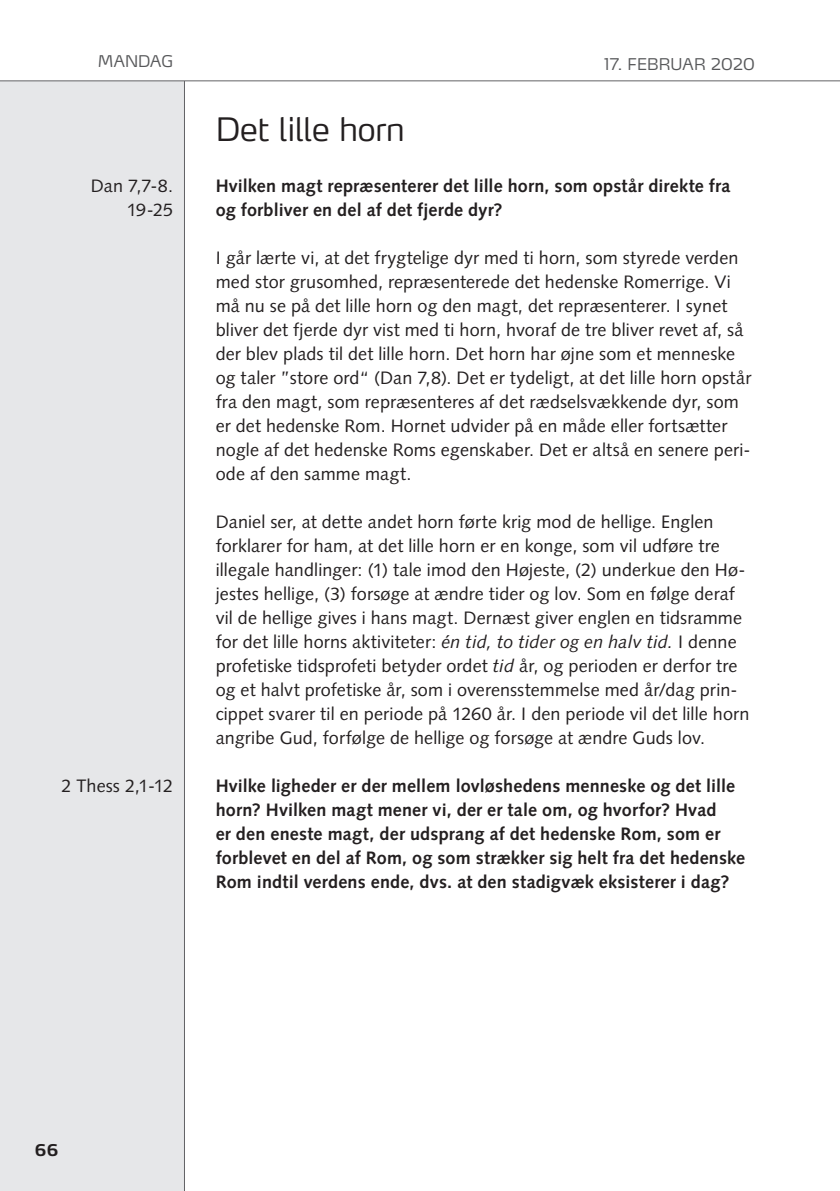
<style>
.page{position:relative;width:840px;height:1191px;background:#fff}
.page>*{position:absolute;margin:0;border:0;box-sizing:border-box;transform-origin:0 0}
.t1{font:300 32px "Max LF";letter-spacing:-.005em;color:#231f20}
.t2{font:18px/24px "Syntax LT Std";letter-spacing:.005em;color:#231f20}
.t3{font:700 18px/24px "Syntax LT Std";letter-spacing:.01em;color:#231f20}
.t4{font:300 16px "Max LF";letter-spacing:.005em;color:#57585a}
.t5{font:700 16px "Max LF";color:#231f20}
.s1{font-style:italic}
</style>
<div class="page">
<div style="left:0;top:0;width:184px;height:1191px;background:#e6e7e9"></div>
<hr style="left:184px;top:0;width:1px;height:1191px;background:#636366">
<div style="left:0;top:0;width:839px;height:81px;background:#fff"></div>
<hr style="left:0;top:80px;width:839px;height:1px;background:#636366">
<p class="t4" style="left:98px;top:51px;width:77px">MANDAG</p>
<p class="t2" style="left:91px;top:174px;width:84px;text-align:right">Dan 7,7-8.<br>19-25</p>
<p class="t2" style="left:61px;top:774px;width:113px">2 Thess 2,1-12</p>
<h1 class="t1" style="left:215px;top:109px;width:190px">Det lille horn</h1>
<p class="t4" style="left:604px;top:54px;width:152px">17. FEBRUAR 2020</p>
<p class="t3" style="left:215px;top:174px;width:516px">Hvilken magt repræsenterer det lille horn, som opstår direkte fra og forbliver en del af det fjerde dyr?</p>
<p class="t2" style="left:215px;top:246px;width:537px">I går lærte vi, at det frygtelige dyr med ti horn, som styrede verden med stor grusomhed, repræsenterede det hedenske Romerrige. Vi må nu se på det lille horn og den magt, det repræsenterer. I synet bliver det fjerde dyr vist med ti horn, hvoraf de tre bliver revet af, så der blev plads til det lille horn. Det horn har øjne som et menneske og taler ”store ord“ (Dan 7,8). Det er tydeligt, at det lille horn opstår fra den magt, som repræsenteres af det rædselsvækkende dyr, som er det hedenske Rom. Hornet udvider på en måde eller fortsætter nogle af det hedenske Roms egenskaber. Det er altså en senere peri&shy;ode af den samme magt.</p>
<p class="t2" style="left:215px;top:510px;width:535px">Daniel ser, at dette andet horn førte krig mod de hellige. Englen forklarer for ham, at det lille horn er en konge, som vil udføre tre illegale handlinger: (1) tale imod den Højeste, (2) underkue den Hø&shy;jestes hellige, (3) forsøge at ændre tider og lov. Som en følge deraf vil de hellige gives i hans magt. Dernæst giver englen en tidsramme for det lille horns aktiviteter: <span class="s1">én tid, to tider og en halv tid.</span> I denne profetiske tidsprofeti betyder ordet <span class="s1">tid</span> år, og perioden er derfor tre og et halvt profetiske år, som i overensstemmelse med år/dag prin&shy;cippet svarer til en periode på 1260 år. I den periode vil det lille horn angribe Gud, forfølge de hellige og forsøge at ændre Guds lov.</p>
<p class="t3" style="left:215px;top:774px;width:530px">Hvilke ligheder er der mellem lovløshedens menneske og det lille horn? Hvilken magt mener vi, der er tale om, og hvorfor? Hvad<br>er den eneste magt, der udsprang af det hedenske Rom, som er forblevet en del af Rom, og som strækker sig helt fra det hedenske Rom indtil verdens ende, dvs. at den stadigvæk eksisterer i dag?</p>
<p class="t5" style="left:35px;top:1140px;width:25px">66</p>
</div>
